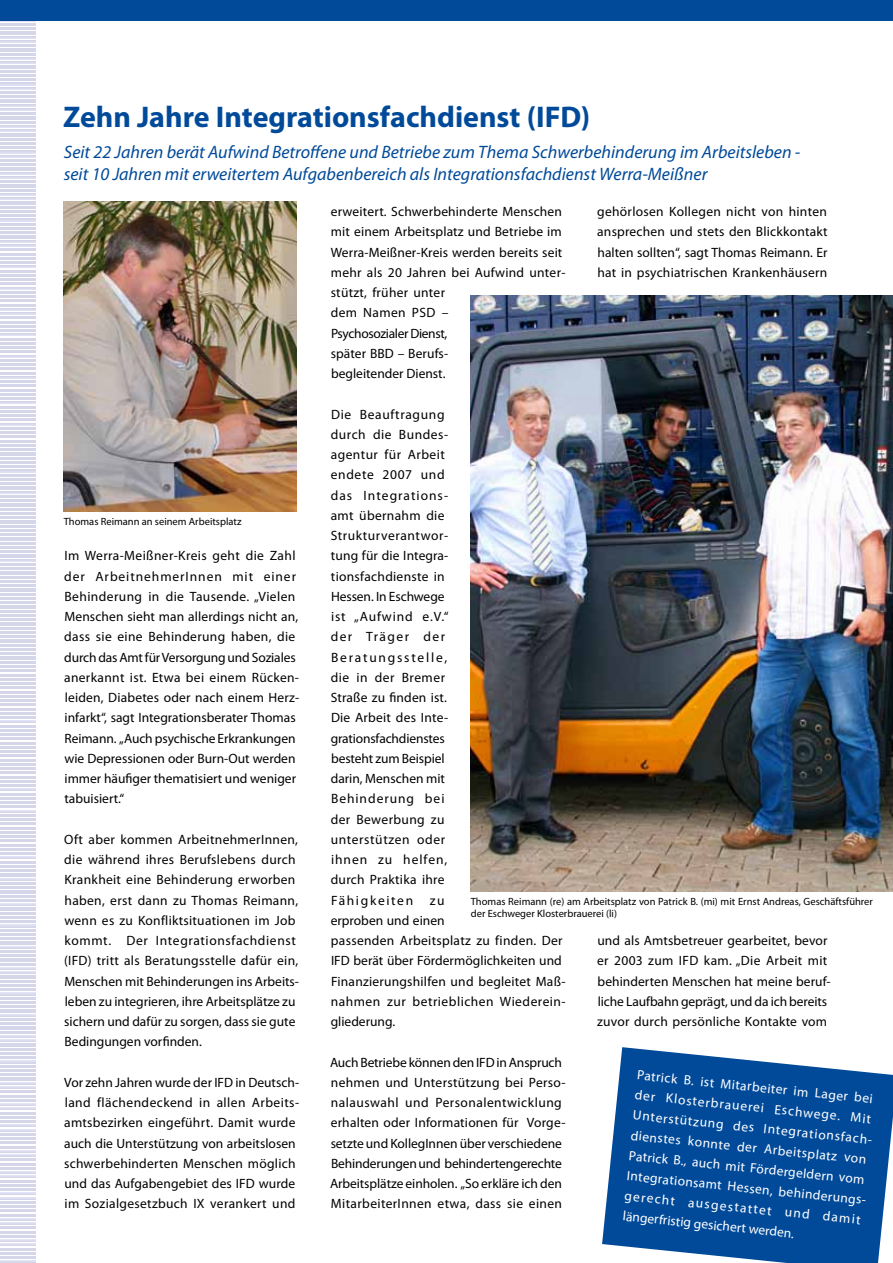
<style>
.page{position:relative;width:893px;height:1263px;background:#fff}
.page>*{position:absolute;margin:0;border:0;box-sizing:border-box;transform-origin:0 0}
.t1{font:700 30px "Myriad Pro";color:#004a99}
.t2{font:italic 18px/21.6px "Myriad Pro";color:#004a99}
.t3{font:13.5px/20.2px "Myriad Pro";letter-spacing:.015em;color:#000}
.t4{font:13.5px/20.2px "Myriad Pro";letter-spacing:-.005em;color:#000}
.t5{font:13.5px/20.2px "Myriad Pro";color:#fff}
.t6{font:10.5px/12px "Myriad Pro";color:#000}
</style>
<div class="page">
<div style="left:0;top:0;width:893px;height:21px;background:#004a99"></div>
<img style="left:64px;top:202px;width:232px;height:310px">
<img style="left:471px;top:295px;width:422px;height:596px">
<svg style="left:602px;top:1047px;width:291px;height:216px;background:#2363a7"></svg>
<h1 class="t1" style="left:63px;top:98px;width:529px">Zehn Jahre Integrationsfachdienst (IFD)</h1>
<h2 class="t2" style="left:64px;top:141px;width:738px">Seit 22 Jahren berät Aufwind Betroffene und Betriebe zum Thema Schwerbehinderung im Arbeitsleben - seit 10 Jahren mit erweitertem Aufgabenbereich als Integrationsfachdienst Werra-Meißner</h2>
<p class="t6" style="left:64px;top:515px;width:179px">Thomas Reimann an seinem Arbeitsplatz</p>
<p class="t3" style="left:64px;top:545px;width:237px">Im Werra-Meißner-Kreis geht die Zahl der ArbeitnehmerInnen mit einer Behinderung in die Tausende. „Vielen Menschen sieht man allerdings nicht an, dass sie eine Behinderung haben, die durch das Amt für Versorgung und Soziales anerkannt ist. Etwa bei einem Rücken&shy;leiden, Diabetes oder nach einem Herz&shy;infarkt“, sagt Integrationsberater Thomas Reimann. „Auch psychische Erkrankungen wie Depressionen oder Burn-Out werden immer häufiger thematisiert und weniger tabuisiert.“</p>
<p class="t3" style="left:64px;top:829px;width:237px">Oft aber kommen ArbeitnehmerInnen, die während ihres Berufslebens durch Krankheit eine Behinderung erworben haben, erst dann zu Thomas Reimann, wenn es zu Konfliktsituationen im Job kommt. Der Integrationsfachdienst (IFD) tritt als Beratungsstelle dafür ein, Menschen mit Behinderungen ins Arbeits&shy;leben zu integrieren, ihre Arbeitsplätze zu sichern und dafür zu sorgen, dass sie gute Bedingungen vorfinden.</p>
<p class="t3" style="left:64px;top:1072px;width:236px">Vor zehn Jahren wurde der IFD in Deutsch&shy;land flächendeckend in allen Arbeits&shy;amtsbezirken eingeführt. Damit wurde auch die Unterstützung von arbeitslosen schwerbehinderten Menschen möglich und das Aufgabengebiet des IFD wurde im Sozialgesetzbuch IX verankert und</p>
<p class="t3" style="left:331px;top:201px;width:236px">erweitert. Schwerbehinderte Menschen mit einem Arbeitsplatz und Betriebe im<br>Werra-Meißner-Kreis werden bereits seit mehr als 20 Jahren bei Aufwind unter&shy;stützt, früher unter<br>dem Namen PSD –<br>Psychosozialer Dienst,<br>später BBD – Berufs-<br>begleitender Dienst.</p>
<p class="t3" style="left:331px;top:404px;width:236px">Die Beauftragung<br>durch die Bundes-<br>agentur für Arbeit<br>endete 2007 und<br>das Integrations-<br>amt übernahm die<br>Strukturverantwor-<br>tung für die Integra-<br>tionsfachdienste in<br>Hessen. In Eschwege<br>ist „Aufwind e.V.“<br>der Träger der<br>Beratungsstelle,<br>die in der Bremer<br>Straße zu finden ist.<br>Die Arbeit des Inte-<br>grationsfachdienstes<br>besteht zum Beispiel<br>darin, Menschen mit<br>Behinderung bei<br>der Bewerbung zu<br>unterstützen oder<br>ihnen zu helfen,<br>durch Praktika ihre<br>Fähigkeiten zu<br>erproben und einen<br>passenden Arbeitsplatz zu finden. Der<br>IFD berät über Fördermöglichkeiten und<br>Finanzierungshilfen und begleitet Maß&shy;nahmen zur betrieblichen Wiederein&shy;gliederung.</p>
<p class="t4" style="left:330px;top:1052px;width:237px">Auch Betriebe können den IFD in Anspruch nehmen und Unterstützung bei Perso&shy;nalauswahl und Personalentwicklung erhalten oder Informationen für Vorge&shy;setzte und KollegInnen über verschiedene Behinderungen und behindertengerechte Arbeitsplätze einholen. „So erkläre ich den MitarbeiterInnen etwa, dass sie einen</p>
<p class="t3" style="left:597px;top:201px;width:232px;text-align:justify">gehörlosen Kollegen nicht von hinten ansprechen und stets den Blickkontakt halten sollten“, sagt Thomas Reimann. Er hat in psychiatrischen Krankenhäusern</p>
<p class="t6" style="left:471px;top:895px;width:404px">Thomas Reimann (re) am Arbeitsplatz von Patrick B. (mi) mit Ernst Andreas, Geschäftsführer der Eschweger Klosterbrauerei (li)</p>
<p class="t3" style="left:597px;top:930px;width:235px">und als Amtsbetreuer gearbeitet, bevor er 2003 zum IFD kam. „Die Arbeit mit behinderten Menschen hat meine beruf&shy;liche Laufbahn geprägt, und da ich bereits zuvor durch persönliche Kontakte vom</p>
<p class="t5" style="left:638px;top:1064px;width:245px;rotate:6deg">Patrick B. ist Mitarbeiter im Lager bei der Klosterbrauerei Eschwege. Mit Unterstützung des Integrationsfach&shy;dienstes konnte der Arbeitsplatz von Patrick B., auch mit Fördergeldern vom Integrationsamt Hessen, behinderungs&shy;gerecht ausgestattet und damit längerfristig gesichert werden.</p>
</div>
